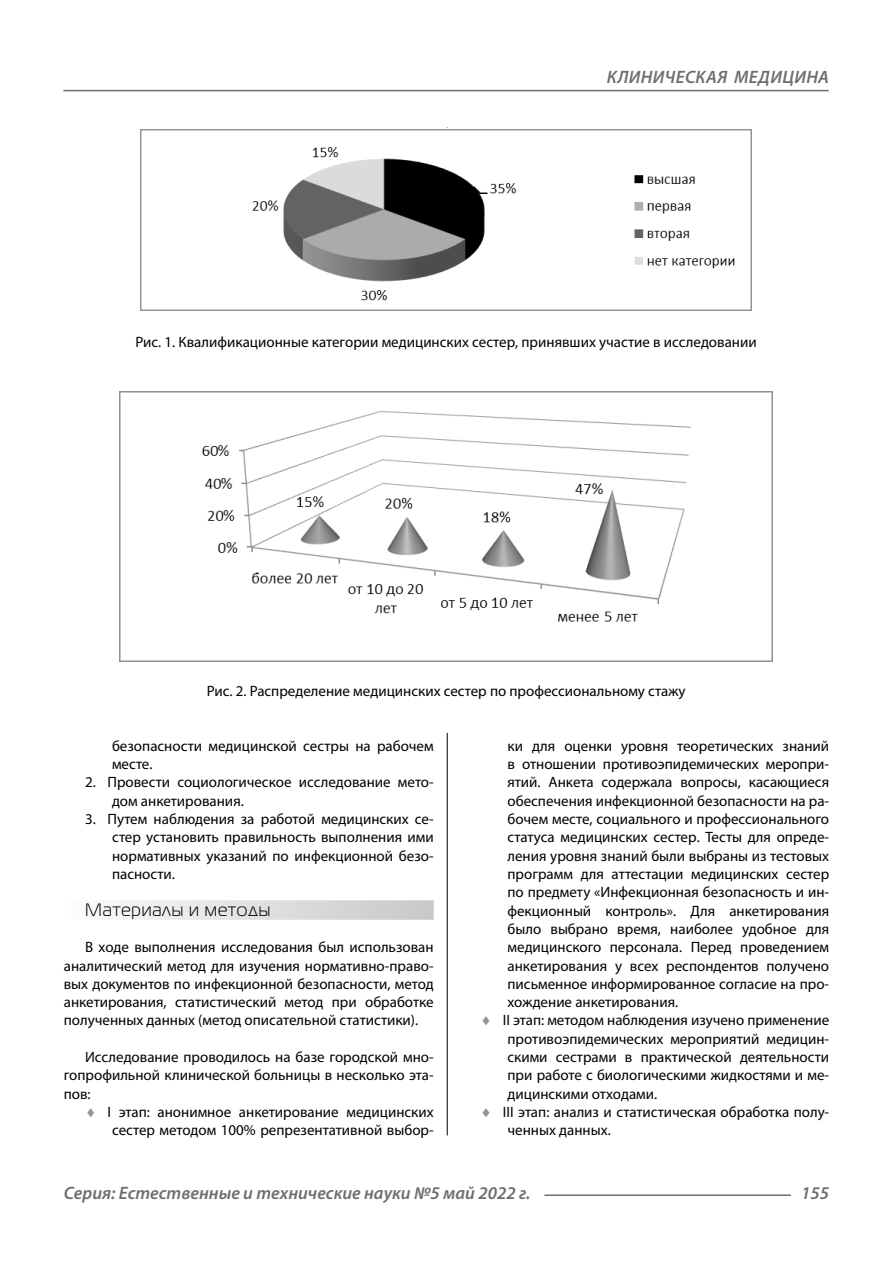
<style>
.page{position:relative;width:893px;height:1263px;background:#fff}
.page>*{position:absolute;margin:0;border:0;box-sizing:border-box;transform-origin:0 0}
.t1{font:italic 600 18px "Myriad Pro";color:#6e6e6e}
.Subheader{font:18px "Magistral C";letter-spacing:.05em;color:#000}
.Normal{font:15px/18.3px "Myriad Pro";color:#000;text-align:justify}
.podpis{font:15px "Myriad Pro";color:#000}
.s1{color:#949494}
</style>
<div class="page">
<hr style="left:447px;top:128px;width:1px;height:1007px;background:#000">
<div style="left:64px;top:900px;width:370px;height:20px;background:linear-gradient(to right,#fcfcfc,#c8c8c8)"></div>
<div style="left:63px;top:128px;width:766px;height:604px;background:#fff"></div>
<img style="left:140px;top:129px;width:612px;height:182px">
<img style="left:120px;top:391px;width:652px;height:271px">
<hr style="left:544px;top:1194px;width:247px;height:2px;background:#6e6e6e">
<hr style="left:63px;top:90px;width:766px;height:1px;background:#6e6e6e">
<p class="t1" style="left:607px;top:66px;width:23px">Клиническая</p>
<p class="t1" style="left:734px;top:66px;width:13px">медицина</p>
<p class="podpis" style="left:136px;top:333px;width:623px">Рис. 1. Квалификационные категории медицинских сестер, принявших участие в исследовании</p>
<p class="podpis" style="left:207px;top:681px;width:480px">Рис. 2. Распределение медицинских сестер по профессиональному стажу</p>
<p class="Normal" style="left:112px;top:736px;width:323px">безопасности медицинской сестры на рабочем месте.</p>
<p class="Normal" style="left:112px;top:773px;width:323px;text-indent:-27px">2. Провести социологическое исследование мето&shy;дом анкетирования.</p>
<p class="Normal" style="left:112px;top:809px;width:323px;text-indent:-27px">3. Путем наблюдения за работой медицинских се&shy;стер установить правильность выполнения ими нормативных указаний по инфекционной безо&shy;пасности.</p>
<p class="Subheader" style="left:85px;top:900px;width:187px">Материалы и методы</p>
<p class="Normal" style="left:64px;top:938px;width:371px;text-indent:21px">В ходе выполнения исследования был использован аналитический метод для изучения нормативно-право&shy;вых документов по инфекционной безопасности, метод анкетирования, статистический метод при обработке полученных данных (метод описательной статистики).</p>
<p class="Normal" style="left:64px;top:1048px;width:371px;text-indent:21px">Исследование проводилось на базе городской мно&shy;гопрофильной клинической больницы в несколько эта&shy;пов:</p>
<p class="Normal" style="left:85px;top:1103px;width:350px;text-align:right"><span class="s1">♦</span> I этап: анонимное анкетирование медицинских сестер методом 100% репрезентативной выбор-</p>
<p class="Normal" style="left:507px;top:736px;width:323px">ки для оценки уровня теоретических знаний в отношении противоэпидемических меропри&shy;ятий. Анкета содержала вопросы, касающиеся обеспечения инфекционной безопасности на ра&shy;бочем месте, социального и профессионального статуса медицинских сестер. Тесты для опреде&shy;ления уровня знаний были выбраны из тестовых программ для аттестации медицинских сестер по предмету «Инфекционная безопасность и ин&shy;фекционный контроль». Для анкетирования было выбрано время, наиболее удобное для медицинского персонала. Перед проведением анкетирования у всех респондентов получено письменное информированное согласие на про&shy;хождение анкетирования.</p>
<p class="Normal" style="left:507px;top:1011px;width:323px;text-indent:-27px"><span class="s1">♦</span> II этап: методом наблюдения изучено применение противоэпидемических мероприятий медицин&shy;скими сестрами в практической деятельности при работе с биологическими жидкостями и ме&shy;дицинскими отходами.</p>
<p class="Normal" style="left:507px;top:1103px;width:323px;text-indent:-27px"><span class="s1">♦</span> III этап: анализ и статистическая обработка полу&shy;ченных данных.</p>
<p class="t1" style="left:64px;top:1182px;width:468px">Серия: Естественные и технические науки №5 май 2022 г.</p>
<p class="t1" style="left:801px;top:1182px;width:30px">155</p>
</div>
